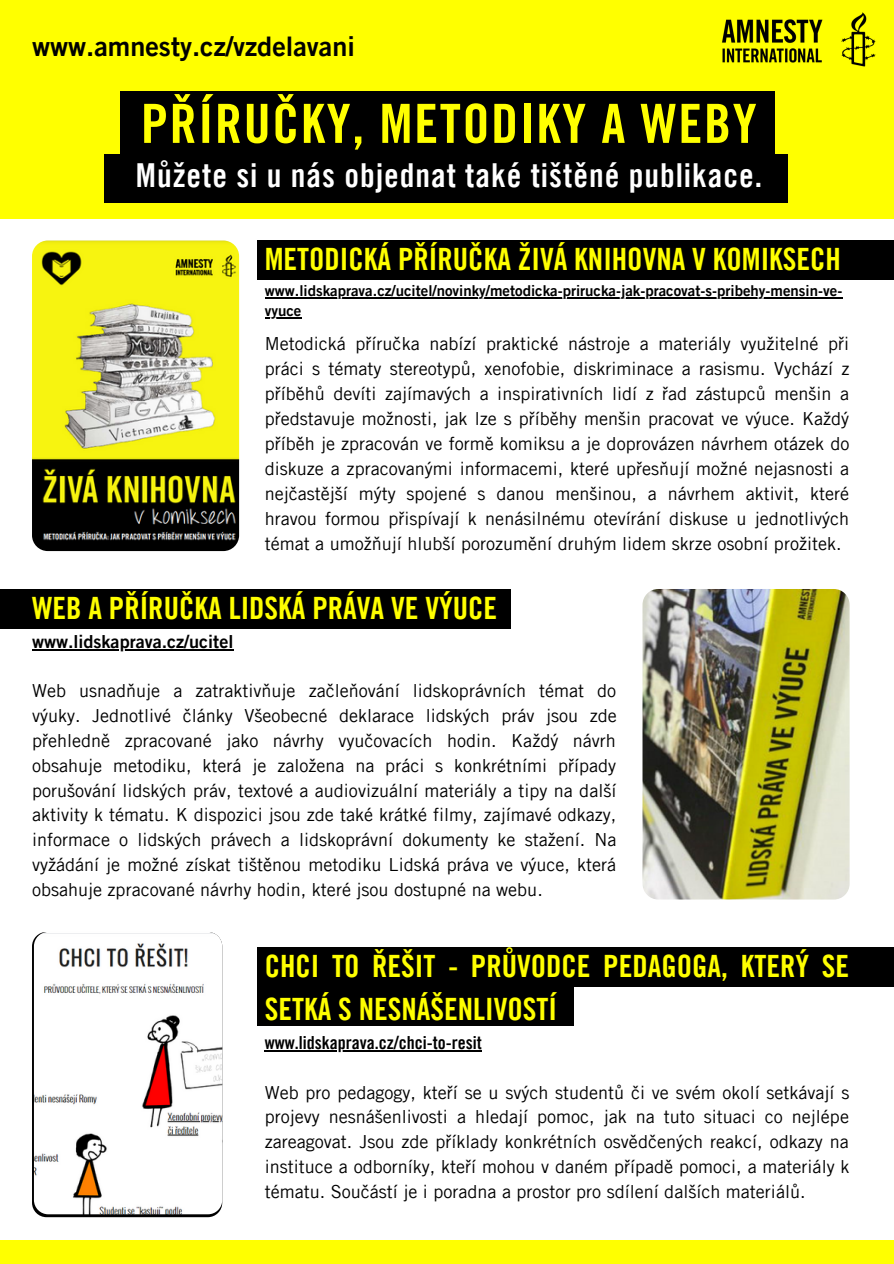
<style>
.page{position:relative;width:894px;height:1264px;background:#fff}
.page>*{position:absolute;margin:0;border:0;box-sizing:border-box;transform-origin:0 0}
.t1{font:54px "Amnesty Trade Gothic Bd Cn 20";letter-spacing:.03em;color:#ff0}
.t2{font:33px "Amnesty Trade Gothic Bd Cn 20";letter-spacing:.03em;color:#fff}
.t3{font:30.75px/42.8px "Amnesty Trade Gothic Bd Cn 20";color:#ff0}
.t4{font:27px "Amnesty Trade Gothic Bd 2";color:#000}
.t5{font:18px/24.8px "Amnesty Trade Gothic";color:#000;text-align:justify}
.t6{font:18px "Amnesty Trade Gothic Bd Cn 20";color:#000}
.t7{font:18px "Amnesty Trade Gothic Bd 2";color:#000}
.t8{font:15px/20.7px "Amnesty Trade Gothic Bd 2";color:#000}
</style>
<div class="page">
<div style="left:0;top:0;width:893px;height:218px;background:#ff0"></div>
<div style="left:104px;top:154px;width:684px;height:48px;background:#000"></div>
<div style="left:120px;top:91px;width:654px;height:63px;background:#000"></div>
<div style="left:0;top:1240px;width:893px;height:23px;background:#ff0"></div>
<img style="left:32px;top:240px;width:207px;height:311px;border-radius:16px">
<img style="left:642px;top:589px;width:207px;height:310px;border-radius:16px">
<svg style="left:32px;top:931px;width:190px;height:286px"></svg>
<img style="left:34px;top:931px;width:188px;height:283px;border-radius:14px">
<div style="left:257px;top:240px;width:636px;height:40px;background:#000"></div>
<hr style="left:265px;top:297px;width:577px;height:1px;background:#000">
<hr style="left:265px;top:317px;width:36px;height:2px;background:#000">
<div style="left:0;top:589px;width:511px;height:39px;background:#000"></div>
<hr style="left:32px;top:649px;width:201px;height:1px;background:#000">
<div style="left:257px;top:947px;width:636px;height:39px;background:#000"></div>
<div style="left:257px;top:986px;width:317px;height:40px;background:#000"></div>
<hr style="left:265px;top:1050px;width:217px;height:1px;background:#000">
<img style="left:722px;top:12px;width:154px;height:55px">
<p class="t4" style="left:32px;top:30px;width:324px">www.amnesty.cz/vzdelavani</p>
<p class="t1" style="left:141px;top:90px;width:617px">PŘÍRUČKY, METODIKY A WEBY</p>
<p class="t2" style="left:136px;top:154px;width:627px">Můžete si u nás objednat také tištěné publikace.</p>
<p class="t3" style="left:265px;top:237px;width:577px">METODICKÁ PŘÍRUČKA ŽIVÁ KNIHOVNA V KOMIKSECH</p>
<p class="t8" style="left:265px;top:280px;width:579px">www.lidskaprava.cz/ucitel/novinky/metodicka-prirucka-jak-pracovat-s-pribehy-mensin-ve&shy;vyuce</p>
<p class="t5" style="left:265px;top:331px;width:586px">Metodická příručka nabízí praktické nástroje a materiály využitelné při práci s tématy stereotypů, xenofobie, diskriminace a rasismu. Vychází z příběhů devíti zajímavých a inspirativních lidí z řad zástupců menšin a představuje možnosti, jak lze s příběhy menšin pracovat ve výuce. Každý příběh je zpracován ve formě komiksu a je doprovázen návrhem otázek do diskuze a zpracovanými informacemi, které upřesňují možné nejasnosti a nejčastější mýty spojené s danou menšinou, a návrhem aktivit, které hravou formou přispívají k nenásilnému otevírání diskuse u jednotlivých témat a umožňují hlubší porozumění druhým lidem skrze osobní prožitek.</p>
<p class="t3" style="left:32px;top:585px;width:466px">WEB A PŘÍRUČKA LIDSKÁ PRÁVA VE VÝUCE</p>
<p class="t7" style="left:32px;top:630px;width:203px">www.lidskaprava.cz/ucitel</p>
<p class="t5" style="left:32px;top:678px;width:586px">Web usnadňuje a zatraktivňuje začleňování lidskoprávních témat do výuky. Jednotlivé články Všeobecné deklarace lidských práv jsou zde přehledně zpracované jako návrhy vyučovacích hodin. Každý návrh obsahuje metodiku, která je založena na práci s konkrétními případy porušování lidských práv, textové a audiovizuální materiály a tipy na další aktivity k tématu. K dispozici jsou zde také krátké filmy, zajímavé odkazy, informace o lidských právech a lidskoprávní dokumenty ke stažení. Na vyžádání je možné získat tištěnou metodiku Lidská práva ve výuce, která obsahuje zpracované návrhy hodin, které jsou dostupné na webu.</p>
<p class="t3" style="left:265px;top:944px;width:585px">CHCI TO ŘEŠIT - PRŮVODCE PEDAGOGA, KTERÝ SE<br>SETKÁ S NESNÁŠENLIVOSTÍ</p>
<p class="t6" style="left:265px;top:1031px;width:219px">www.lidskaprava.cz/chci-to-resit</p>
<p class="t5" style="left:265px;top:1079px;width:586px">Web pro pedagogy, kteří se u svých studentů či ve svém okolí setkávají s projevy nesnášenlivosti a hledají pomoc, jak na tuto situaci co nejlépe zareagovat. Jsou zde příklady konkrétních osvědčených reakcí, odkazy na instituce a odborníky, kteří mohou v daném případě pomoci, a materiály k tématu. Součástí je i poradna a prostor pro sdílení dalších materiálů.</p>
</div>
